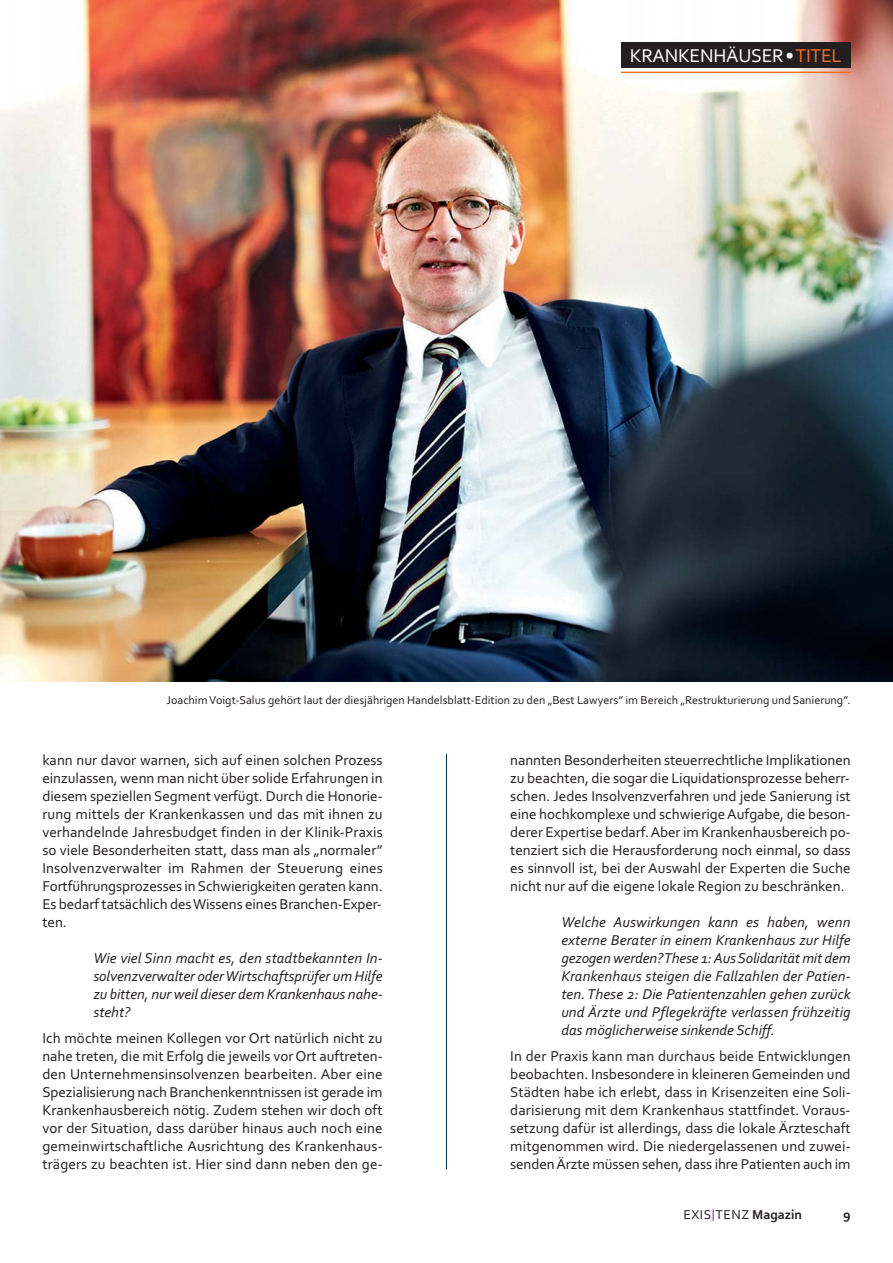
<style>
.page{position:relative;width:893px;height:1263px;background:#fff}
.page>*{position:absolute;margin:0;border:0;box-sizing:border-box;transform-origin:0 0}
.t1{font:19.5px "Corbel";letter-spacing:-.015em;color:#fff}
.t2{font:15px/18px "Corbel";color:#231f20;text-align:justify}
.t3{font:italic 15px/18px "Corbel";color:#231f20;text-align:justify}
.t4{font:13.5px "Corbel";letter-spacing:.04em;color:#231f20}
.t5{font:700 13.5px "Corbel";color:#231f20}
.t6{font:12px "Corbel";color:#231f20}
.s1{color:#f36f21}
.s2{font-weight:700}
</style>
<div class="page">
<img style="left:0;top:0;width:892px;height:682px">
<svg style="left:712px;top:1209px;width:1px;height:12px"></svg>
<div style="left:621px;top:43px;width:229px;height:25px;background:#231f20"></div>
<hr style="left:621px;top:72px;width:229px;height:1px;background:#f36f21">
<hr style="left:446px;top:754px;width:1px;height:415px;background:#02364e">
<h1 class="t1" style="left:629px;top:43px;width:213px">KRANKENHÄUSER •<span class="s1">TITEL</span></h1>
<p class="t6" style="left:166px;top:692px;width:685px">Joachim Voigt-Salus gehört laut der diesjährigen Handelsblatt-Edition zu den „Best Lawyers” im Bereich „Restrukturierung und Sanierung”.</p>
<p class="t2" style="left:42px;top:751px;width:342px">kann nur davor warnen, sich auf einen solchen Prozess einzulassen, wenn man nicht über solide Erfahrungen in diesem speziellen Segment verfügt. Durch die Honorie&shy;rung mittels der Krankenkassen und das mit ihnen zu verhandelnde Jahresbudget finden in der Klinik-Praxis so viele Besonderheiten statt, dass man als „normaler” Insolvenzverwalter im Rahmen der Steuerung eines Fortführungsprozesses in Schwierigkeiten geraten kann.<br>Es bedarf tatsächlich des Wissens eines Branchen-Exper&shy;ten.</p>
<p class="t3" style="left:93px;top:949px;width:291px">Wie viel Sinn macht es, den stadtbekannten In&shy;solvenzverwalter oder Wirtschaftsprüfer um Hilfe zu bitten, nur weil dieser dem Krankenhaus nahe&shy;steht?</p>
<p class="t2" style="left:42px;top:1029px;width:342px">Ich möchte meinen Kollegen vor Ort natürlich nicht zu nahe treten, die mit Erfolg die jeweils vor Ort auftreten&shy;den Unternehmensinsolvenzen bearbeiten. Aber eine Spezialisierung nach Branchenkenntnissen ist gerade im Krankenhausbereich nötig. Zudem stehen wir doch oft vor der Situation, dass darüber hinaus auch noch eine gemeinwirtschaftliche Ausrichtung des Krankenhaus - trägers zu beachten ist. Hier sind dann neben den ge-</p>
<p class="t2" style="left:510px;top:751px;width:342px">nannten Besonderheiten steuerrechtliche Implikationen zu beachten, die sogar die Liquidationsprozesse beherr&shy;schen. Jedes Insolvenzverfahren und jede Sanierung ist eine hochkomplexe und schwierige Aufgabe, die beson&shy;derer Expertise bedarf. Aber im Krankenhausbereich po&shy;tenziert sich die Herausforderung noch einmal, so dass es sinnvoll ist, bei der Auswahl der Experten die Suche nicht nur auf die eigene lokale Region zu beschränken.</p>
<p class="t3" style="left:561px;top:913px;width:291px">Welche Auswirkungen kann es haben, wenn externe Berater in einem Krankenhaus zur Hilfe gezogen werden? These 1: Aus Solidarität mit dem Krankenhaus steigen die Fallzahlen der Patien&shy;ten. These 2: Die Patientenzahlen gehen zurück und Ärzte und Pflegekräfte verlassen frühzeitig das möglicherweise sinkende Schiff.</p>
<p class="t2" style="left:510px;top:1047px;width:342px">In der Praxis kann man durchaus beide Entwicklungen beobachten. Insbesondere in kleineren Gemeinden und Städten habe ich erlebt, dass in Krisenzeiten eine Soli&shy;darisierung mit dem Krankenhaus stattfindet. Voraus&shy;setzung dafür ist allerdings, dass die lokale Ärzteschaft mitgenommen wird. Die niedergelassenen und zuwei&shy;senden Ärzte müssen sehen, dass ihre Patienten auch im</p>
<p class="t4" style="left:683px;top:1206px;width:120px">EXIS TENZ <span class="s2">Magazin</span></p>
<p class="t5" style="left:843px;top:1206px;width:9px">9</p>
</div>
